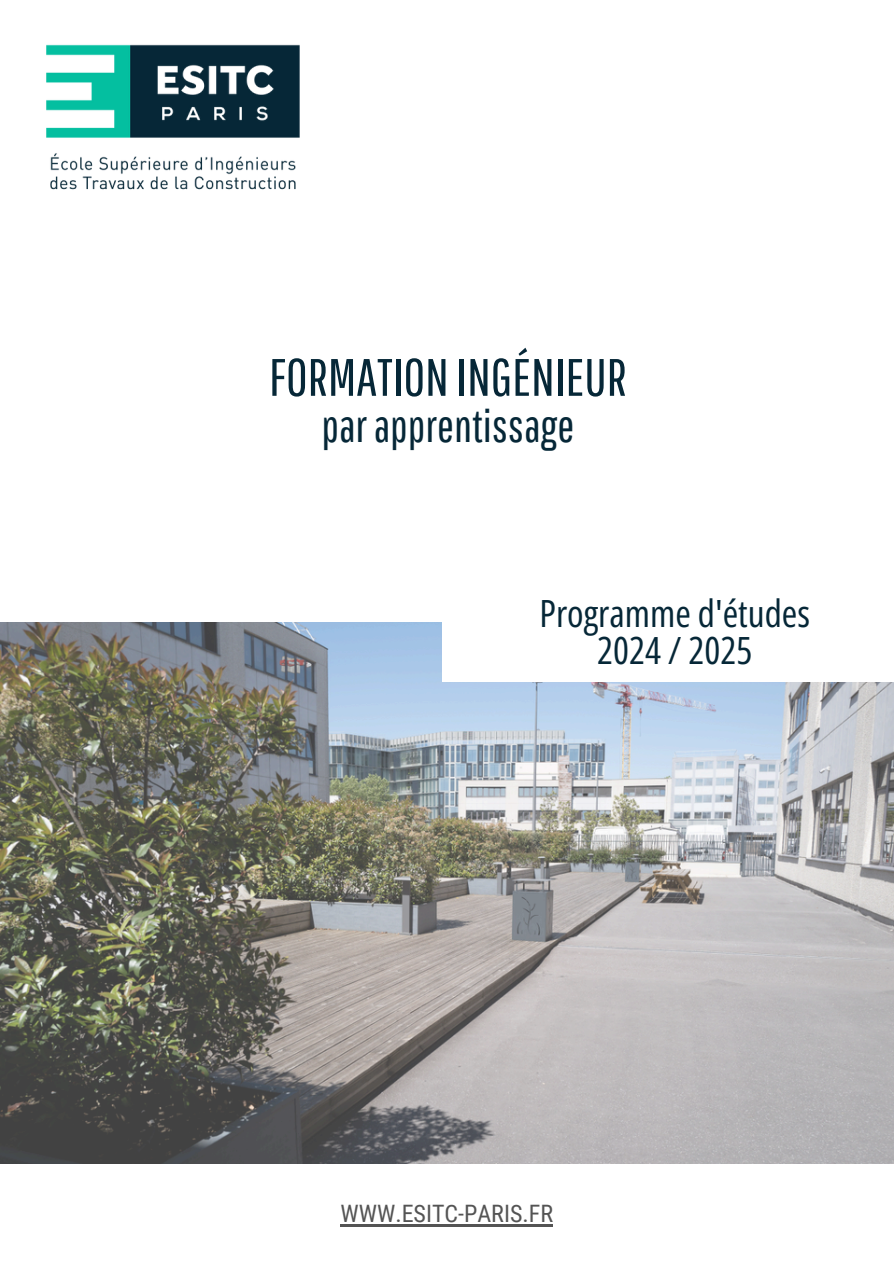
<style>
.page{position:relative;width:894px;height:1264px;background:#fff}
.page>*{position:absolute;margin:0;border:0;box-sizing:border-box;transform-origin:0 0}
.t1{font:52.5px "Pathway Gothic One";color:#062737}
.t2{font:45px "Pathway Gothic One";color:#062737}
.t3{font:37.5px/37.2px "Open Sans Condensed";color:#062737;text-align:center}
.t4{font:24px "Roboto Condensed";color:#545454}
</style>
<div class="page">
<img style="left:46px;top:44px;width:254px;height:146px">
<img style="left:0;top:622px;width:893px;height:541px">
<hr style="left:340px;top:1224px;width:213px;height:2px;background:#545454">
<div style="left:442px;top:562px;width:451px;height:120px;background:#fff"></div>
<h1 class="t1" style="left:269px;top:346px;width:359px">FORMATION INGÉNIEUR</h1>
<p class="t2" style="left:321px;top:399px;width:254px">parapprentissage</p>
<p class="t3" style="left:539px;top:594px;width:272px">Programme d'études<br>2024 / 2025</p>
<p class="t4" style="left:340px;top:1199px;width:214px">WWW.ESITC-PARIS.FR</p>
</div>
